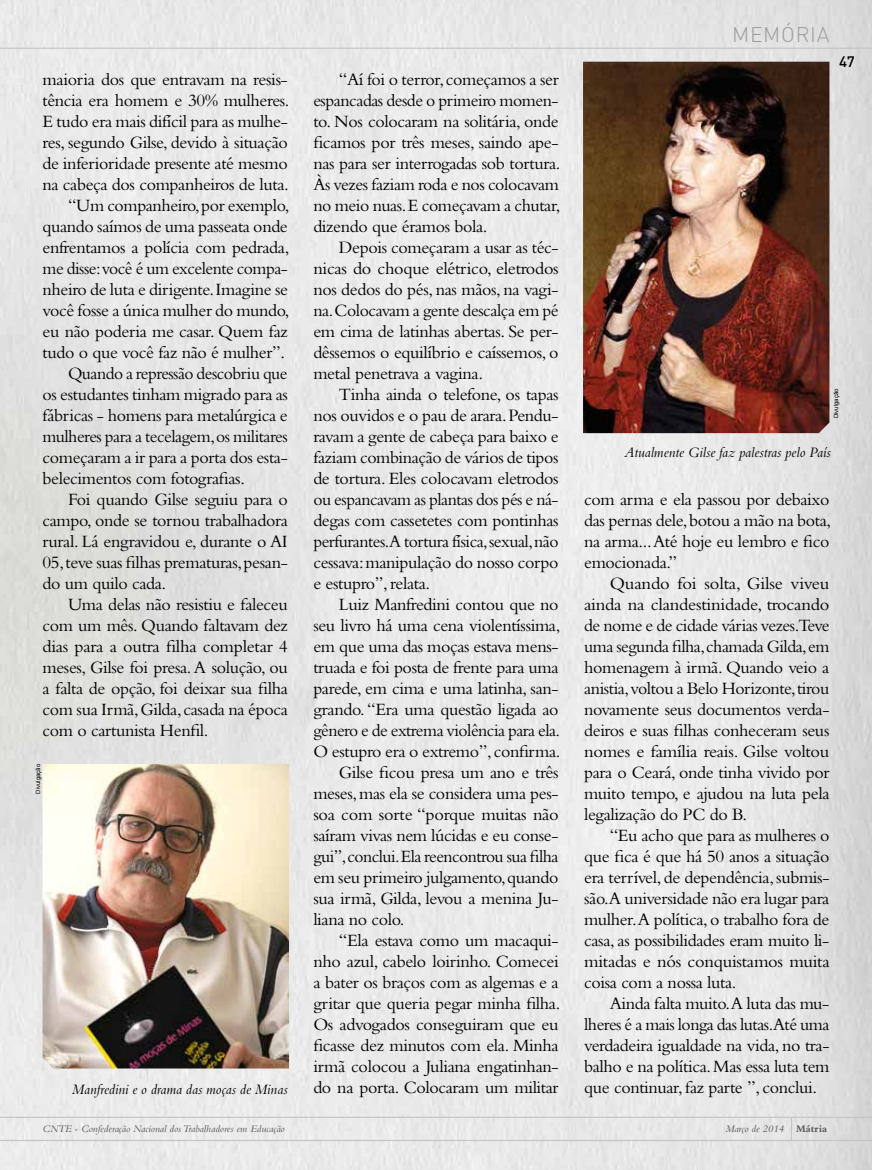
<style>
.page{position:relative;width:872px;height:1170px;background:#fff}
.page>*{position:absolute;margin:0;border:0;box-sizing:border-box;transform-origin:0 0}
.t1{font:300 21px "DIN Pro";letter-spacing:.035em;color:#9d9d9c}
.t2{font:18px/21px "Bembo Std";letter-spacing:-.02em;color:#000;text-align:justify}
.t3{font:italic 15px "Bembo Std";letter-spacing:.005em;color:#000;scale:.95 1}
.t4{font:500 15px "DIN Pro";color:#000}
.t5{font:italic 10.5px "Bembo Std";color:#575756}
.t6{font:6px "Arial";color:#000}
.s1{font-weight:700;font-style:normal}
</style>
<div class="page">
<hr style="left:0;top:1116px;width:872px;height:1px;background:#c3c3c3">
<hr style="left:0;top:1140px;width:872px;height:1px;background:#c3c3c3">
<svg style="left:791px;top:1117px;width:1px;height:23px"></svg>
<hr style="left:0;top:48px;width:872px;height:1px;background:#c3c3c3">
<img style="left:43px;top:763px;width:246px;height:305px">
<img style="left:583px;top:62px;width:246px;height:371px">
<p class="t2" style="left:43px;top:68px;width:247px">maioria dos que entravam na resis-</p>
<p class="t2" style="left:43px;top:89px;width:248px">tência era homem e 30% mulheres.</p>
<p class="t2" style="left:43px;top:110px;width:247px">E tudo era mais difícil para as mulhe-</p>
<p class="t2" style="left:43px;top:131px;width:247px">res, segundo Gilse, devido à situação</p>
<p class="t2" style="left:43px;top:152px;width:247px">de inferioridade presente até mesmo</p>
<p class="t2" style="left:43px;top:173px;width:248px">na cabeça dos companheiros de luta.</p>
<p class="t2" style="left:68px;top:194px;width:223px">“Um companheiro, por exemplo,</p>
<p class="t2" style="left:43px;top:215px;width:247px">quando saímos de uma passeata onde</p>
<p class="t2" style="left:43px;top:236px;width:248px">enfrentamos a polícia com pedrada,</p>
<p class="t2" style="left:43px;top:257px;width:247px">me disse: você é um excelente compa-</p>
<p class="t2" style="left:43px;top:278px;width:247px">nheiro de luta e dirigente. Imagine se</p>
<p class="t2" style="left:43px;top:299px;width:249px">você fosse a única mulher do mundo,</p>
<p class="t2" style="left:43px;top:320px;width:247px">eu não poderia me casar. Quem faz</p>
<p class="t2" style="left:43px;top:341px;width:244px">tudo o que você faz não é mulher”.</p>
<p class="t2" style="left:68px;top:362px;width:221px">Quando a repressão descobriu que</p>
<p class="t2" style="left:43px;top:383px;width:247px">os estudantes tinham migrado para as</p>
<p class="t2" style="left:43px;top:404px;width:247px">fábricas - homens para metalúrgica e</p>
<p class="t2" style="left:43px;top:425px;width:247px">mulheres para a tecelagem, os militares</p>
<p class="t2" style="left:43px;top:446px;width:247px">começaram a ir para a porta dos esta-</p>
<p class="t2" style="left:43px;top:467px;width:204px">belecimentos com fotografias.</p>
<p class="t2" style="left:68px;top:488px;width:221px">Foi quando Gilse seguiu para o</p>
<p class="t2" style="left:43px;top:509px;width:247px">campo, onde se tornou trabalhadora</p>
<p class="t2" style="left:43px;top:530px;width:247px">rural. Lá engravidou e, durante o AI</p>
<p class="t2" style="left:43px;top:551px;width:247px">05, teve suas filhas prematuras, pesan-</p>
<p class="t2" style="left:43px;top:572px;width:125px">do um quilo cada.</p>
<p class="t2" style="left:68px;top:593px;width:221px">Uma delas não resistiu e faleceu</p>
<p class="t2" style="left:43px;top:614px;width:247px">com um mês. Quando faltavam dez</p>
<p class="t2" style="left:43px;top:635px;width:247px">dias para a outra filha completar 4</p>
<p class="t2" style="left:43px;top:656px;width:247px">meses, Gilse foi presa. A solução, ou</p>
<p class="t2" style="left:43px;top:677px;width:247px">a falta de opção, foi deixar sua filha</p>
<p class="t2" style="left:43px;top:698px;width:247px">com sua Irmã, Gilda, casada na época</p>
<p class="t2" style="left:43px;top:719px;width:168px">com o cartunista Henfil.</p>
<p class="t6" style="left:34px;top:793px;width:31px;rotate:-90deg">Divulgação</p>
<p class="t3" style="left:72px;top:1079px;width:229px">Manfredini e o drama das moças de Minas</p>
<p class="t2" style="left:313px;top:68px;width:249px;text-indent:26px">“Aí foi o terror, começamos a ser espancadas desde o primeiro momen&shy;to. Nos colocaram na solitária, onde ficamos por três meses, saindo ape&shy;nas para ser interrogadas sob tortura.<br>Às vezes faziam roda e nos colocavam no meio nuas. E começavam a chutar, dizendo que éramos bola.</p>
<p class="t2" style="left:313px;top:236px;width:247px;text-indent:26px">Depois começaram a usar as téc&shy;nicas do choque elétrico, eletrodos nos dedos do pés, nas mãos, na vagi&shy;na. Colocavam a gente descalça em pé em cima de latinhas abertas. Se per&shy;dêssemos o equilíbrio e caíssemos, o metal penetrava a vagina.</p>
<p class="t2" style="left:313px;top:383px;width:247px;text-indent:26px">Tinha ainda o telefone, os tapas nos ouvidos e o pau de arara. Pendu&shy;ravam a gente de cabeça para baixo e faziam combinação de vários de tipos de tortura. Eles colocavam eletrodos ou espancavam as plantas dos pés e ná&shy;degas com cassetetes com pontinhas perfurantes.A tortura física, sexual, não cessava: manipulação do nosso corpo e estupro”, relata.</p>
<p class="t2" style="left:339px;top:593px;width:221px">Luiz Manfredini contou que no</p>
<p class="t2" style="left:313px;top:614px;width:248px">seu livro há uma cena violentíssima,</p>
<p class="t2" style="left:313px;top:635px;width:247px">em que uma das moças estava mens-</p>
<p class="t2" style="left:313px;top:656px;width:247px">truada e foi posta de frente para uma</p>
<p class="t2" style="left:313px;top:677px;width:247px">parede, em cima e uma latinha, san-</p>
<p class="t2" style="left:313px;top:698px;width:247px">grando. “Era uma questão ligada ao</p>
<p class="t2" style="left:313px;top:719px;width:248px">gênero e de extrema violência para ela.</p>
<p class="t2" style="left:313px;top:740px;width:249px">O estupro era o extremo”, confirma.</p>
<p class="t2" style="left:339px;top:761px;width:221px">Gilse ficou presa um ano e três</p>
<p class="t2" style="left:313px;top:782px;width:247px">meses, mas ela se considera uma pes-</p>
<p class="t2" style="left:313px;top:803px;width:247px">soa com sorte “porque muitas não</p>
<p class="t2" style="left:313px;top:824px;width:247px">saíram vivas nem lúcidas e eu conse-</p>
<p class="t2" style="left:313px;top:845px;width:246px">gui”, conclui. Ela reencontrou sua filha</p>
<p class="t2" style="left:313px;top:866px;width:247px">em seu primeiro julgamento, quando</p>
<p class="t2" style="left:313px;top:887px;width:247px">sua irmã, Gilda, levou a menina Ju-</p>
<p class="t2" style="left:313px;top:908px;width:93px">liana no colo.</p>
<p class="t2" style="left:339px;top:929px;width:221px">“Ela estava como um macaqui-</p>
<p class="t2" style="left:313px;top:950px;width:247px">nho azul, cabelo loirinho. Comecei</p>
<p class="t2" style="left:313px;top:971px;width:247px">a bater os braços com as algemas e a</p>
<p class="t2" style="left:313px;top:992px;width:248px">gritar que queria pegar minha filha.</p>
<p class="t2" style="left:313px;top:1013px;width:247px">Os advogados conseguiram que eu</p>
<p class="t2" style="left:313px;top:1034px;width:247px">ficasse dez minutos com ela. Minha</p>
<p class="t2" style="left:313px;top:1055px;width:247px">irmã colocou a Juliana engatinhan-</p>
<p class="t2" style="left:313px;top:1076px;width:247px">do na porta. Colocaram um militar</p>
<p class="t1" style="left:732px;top:21px;width:99px">MEMÓRIA</p>
<p class="t4" style="left:839px;top:52px;width:17px">47</p>
<p class="t6" style="left:832px;top:418px;width:31px;rotate:-90deg">Divulgação</p>
<p class="t3" style="left:624px;top:443px;width:219px">Atualmente Gilse faz palestras pelo País</p>
<p class="t2" style="left:584px;top:488px;width:249px">com arma e ela passou por debaixo das pernas dele, botou a mão na bota, na arma... Até hoje eu lembro e fico emocionada.”</p>
<p class="t2" style="left:584px;top:572px;width:247px;text-indent:26px">Quando foi solta, Gilse viveu ainda na clandestinidade, trocando de nome e de cidade várias vezes.Teve uma segunda filha, chamada Gilda, em homenagem à irmã. Quando veio a anistia, voltou a Belo Horizonte, tirou novamente seus documentos verda&shy;deiros e suas filhas conheceram seus nomes e família reais. Gilse voltou para o Ceará, onde tinha vivido por muito tempo, e ajudou na luta pela legalização do PC do B.</p>
<p class="t2" style="left:584px;top:824px;width:247px;text-indent:26px">“Eu acho que para as mulheres o que fica é que há 50 anos a situação era terrível, de dependência, submis&shy;são.A universidade não era lugar para mulher.A política, o trabalho fora de casa, as possibilidades eram muito li&shy;mitadas e nós conquistamos muita coisa com a nossa luta.</p>
<p class="t2" style="left:584px;top:992px;width:247px;text-indent:26px">Ainda falta muito.A luta das mu&shy;lheres é a mais longa das lutas.Até uma verdadeira igualdade na vida, no tra&shy;balho e na política. Mas essa luta tem que continuar, faz parte ”, conclui.</p>
<p class="t5" style="left:43px;top:1122px;width:244px">CNTE - Confederação Nacional dos Trabalhadores em Educação</p>
<p class="t5" style="left:725px;top:1122px;width:103px">Março de 2014 <span class="s1">Mátria</span></p>
</div>
